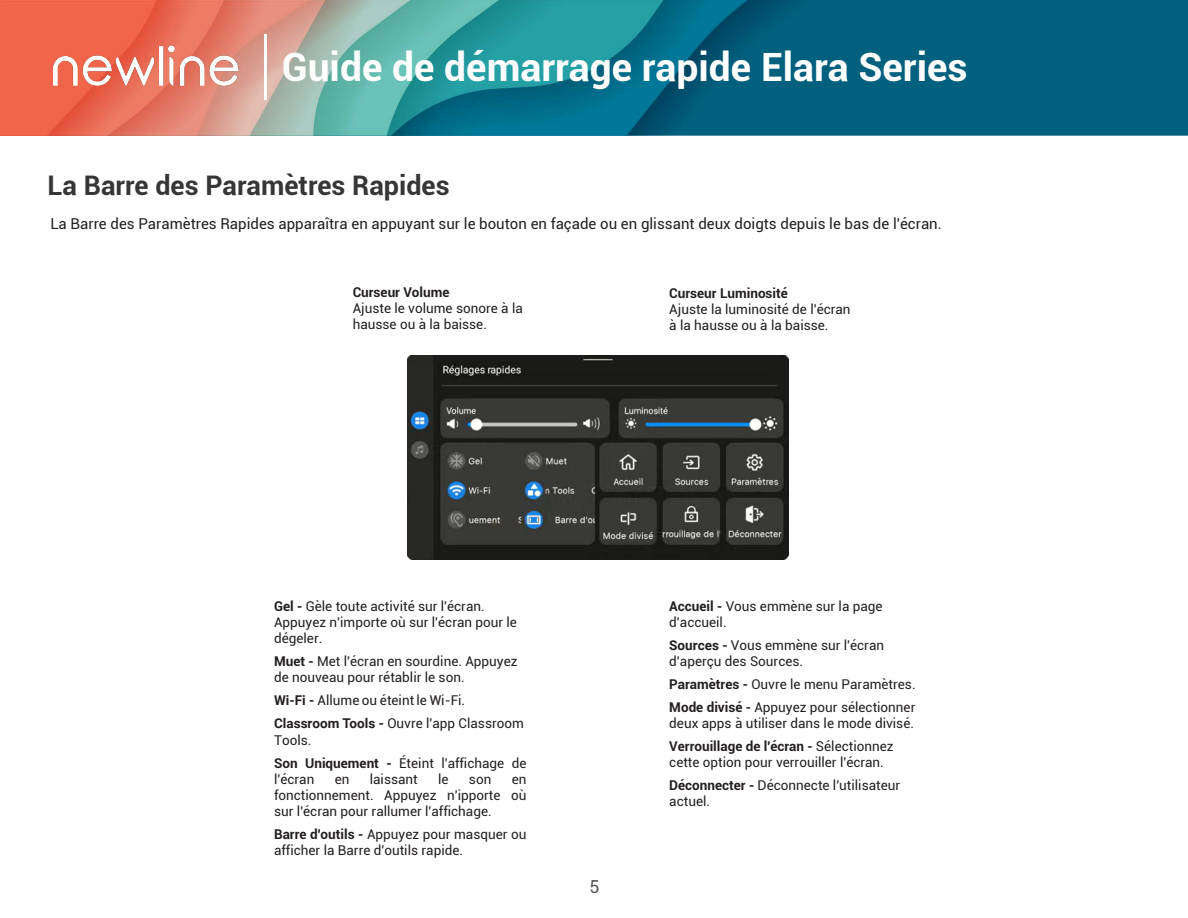
<style>
.page{position:relative;width:1188px;height:918px;background:#fff}
.page>*{position:absolute;margin:0;border:0;box-sizing:border-box;transform-origin:0 0}
.t1{font:700 39px "Roboto";color:#fff}
.t2{font:700 27px "Roboto";color:#363636}
.t3{font:18px "Roboto";color:#5c5758}
.t4{font:15px "Roboto";color:#231f20}
.t5{font:13.5px/16.2px "Roboto";color:#231f20}
.s1{font-weight:700}
</style>
<div class="page">
<img style="left:0;top:0;width:1188px;height:135px">
<hr style="left:264px;top:34px;width:3px;height:66px;background:#fff">
<img style="left:53px;top:46px;width:186px;height:40px">
<img style="left:408px;top:355px;width:380px;height:204px">
<h1 class="t1" style="left:282px;top:40px;width:687px">Guide de démarrage rapide Elara Series</h1>
<p class="t2" style="left:48px;top:166px;width:404px">La Barre des Paramètres Rapides</p>
<p class="t4" style="left:50px;top:213px;width:893px">La Barre des Paramètres Rapides apparaîtra en appuyant sur le bouton en façade ou en glissant deux doigts depuis le bas de l'écran.</p>
<p class="t5" style="left:353px;top:284px;width:172px"><span class="s1">Curseur Volume<br></span>Ajuste le volume sonore à la hausse ou à la baisse.</p>
<p class="t5" style="left:669px;top:285px;width:183px"><span class="s1">Curseur Luminosité<br></span>Ajuste la luminosité de l'écran à la hausse ou à la baisse.</p>
<p class="t5" style="left:274px;top:598px;width:244px"><span class="s1">Gel</span> <span class="s1">-</span> Gèle toute activité sur l'écran.<br>Appuyez n'importe où sur l'écran pour le dégeler.</p>
<p class="t5" style="left:274px;top:653px;width:245px"><span class="s1">Muet</span> <span class="s1">-</span> Met l'écran en sourdine. Appuyez de nouveau pour rétablir le son.</p>
<p class="t5" style="left:274px;top:689px;width:251px;line-height:23px"><span class="s1">Wi-Fi -</span> Allume ou éteint le Wi-Fi.<br><span class="s1">Classroom Tools -</span> Ouvre l'app Classroom</p>
<p class="t5" style="left:274px;top:728px;width:254px;line-height:23px">Tools.<br><span class="s1">Son Uniquement</span> <span class="s1">-</span> Éteint l'affichage de</p>
<p class="t5" style="left:274px;top:770px;width:42px">l'écran</p>
<p class="t5" style="left:335px;top:770px;width:16px">en</p>
<p class="t5" style="left:370px;top:770px;width:49px">laissant</p>
<p class="t5" style="left:438px;top:770px;width:12px">le</p>
<p class="t5" style="left:469px;top:770px;width:24px">son</p>
<p class="t5" style="left:274px;top:770px;width:254px;text-align:justify;text-indent:238px">en fonctionnement. Appuyez n'ipporte où sur l'écran pour rallumer l'affichage.</p>
<p class="t5" style="left:274px;top:826px;width:254px"><span class="s1">Barre d'outils</span> <span class="s1">-</span> Appuyez pour masquer ou afficher la Barre d'outils rapide.</p>
<h3 class="t3" style="left:589px;top:874px;width:12px">5</h3>
<p class="t5" style="left:669px;top:597px;width:215px"><span class="s1">Accueil</span> <span class="s1">-</span> Vous emmène sur la page d'accueil.</p>
<p class="t5" style="left:669px;top:636px;width:216px"><span class="s1">Sources -</span> Vous emmène sur l'écran d'aperçu des Sources.</p>
<p class="t5" style="left:669px;top:672px;width:248px;line-height:23px"><span class="s1">Paramètres</span> <span class="s1">-</span> Ouvre le menu Paramètres.<br><span class="s1">Mode divisé -</span> Appuyez pour sélectionner</p>
<p class="t5" style="left:669px;top:711px;width:246px;line-height:23px">deux apps à utiliser dans le mode divisé.<br><span class="s1">Verrouillage de l'écran -</span> Sélectionnez</p>
<p class="t5" style="left:669px;top:750px;width:232px;line-height:23px">cette option pour verrouiller l'écran.<br><span class="s1">Déconnecter -</span> Déconnecte l'utilisateur</p>
<p class="t5" style="left:669px;top:793px;width:42px">actuel.</p>
</div>
